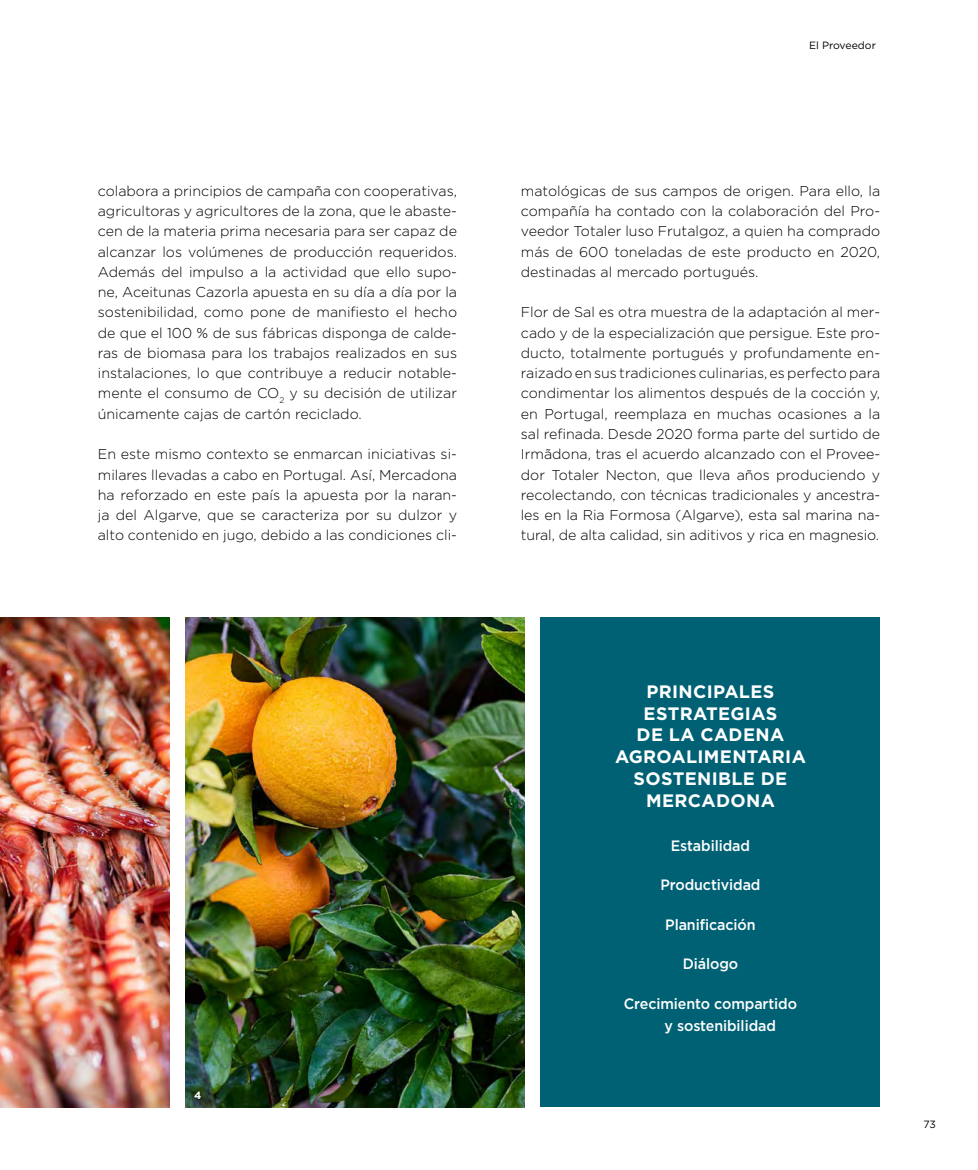
<style>
.page{position:relative;width:978px;height:1170px;background:#fff}
.page>*{position:absolute;margin:0;border:0;box-sizing:border-box;transform-origin:0 0}
.t1{font:700 18px/21.8px "Gotham Pro";letter-spacing:.02em;color:#fff;text-align:center}
.t2{font:500 15px/22.5px "Gotham Pro";letter-spacing:-.005em;color:#fff;scale:.95 1}
.t3{font:300 14.25px/20.2px "Gotham Pro";color:#000;text-align:justify}
.t4{font:10.5px "Gotham Pro";color:#000}
.t5{font:700 10.5px "Gotham Pro";color:#fff}
</style>
<div class="page">
<div style="left:540px;top:617px;width:339px;height:489px;background:#006174"></div>
<img style="left:0;top:617px;width:170px;height:489px">
<img style="left:185px;top:617px;width:340px;height:489px">
<p class="t3" style="left:98px;top:181px;width:361px">colabora a principios de campaña con cooperativas, agricultoras y agricultores de la zona, que le abaste&shy;cen de la materia prima necesaria para ser capaz de alcanzar los volúmenes de producción requeridos.<br>Además del impulso a la actividad que ello supo&shy;ne, Aceitunas Cazorla apuesta en su día a día por la sostenibilidad, como pone de manifiesto el hecho de que el 100 % de sus fábricas disponga de calde&shy;ras de biomasa para los trabajos realizados en sus instalaciones, lo que contribuye a reducir notable&shy;mente el consumo de CO<sub>2</sub> y su decisión de utilizar únicamente cajas de cartón reciclado.</p>
<p class="t3" style="left:98px;top:444px;width:361px">En este mismo contexto se enmarcan iniciativas si&shy;milares llevadas a cabo en Portugal. Así, Mercadona ha reforzado en este país la apuesta por la naran&shy;ja del Algarve, que se caracteriza por su dulzor y alto contenido en jugo, debido a las condiciones cli-</p>
<p class="t5" style="left:194px;top:1088px;width:9px">4</p>
<p class="t4" style="left:809px;top:39px;width:68px">El Proveedor</p>
<p class="t3" style="left:521px;top:181px;width:361px">matológicas de sus campos de origen. Para ello, la compañía ha contado con la colaboración del Pro&shy;veedor Totaler luso Frutalgoz, a quien ha comprado más de 600 toneladas de este producto en 2020, destinadas al mercado portugués.</p>
<p class="t3" style="left:521px;top:302px;width:361px">Flor de Sal es otra muestra de la adaptación al mer&shy;cado y de la especialización que persigue. Este pro&shy;ducto, totalmente portugués y profundamente en&shy;raizado en sus tradiciones culinarias, es perfecto para condimentar los alimentos después de la cocción y, en Portugal, reemplaza en muchas ocasiones a la sal refinada. Desde 2020 forma parte del surtido de Irmãdona, tras el acuerdo alcanzado con el Provee&shy;dor Totaler Necton, que lleva años produciendo y recolectando, con técnicas tradicionales y ancestra&shy;les en la Ria Formosa (Algarve), esta sal marina na&shy;tural, de alta calidad, sin aditivos y rica en magnesio.</p>
<p class="t1" style="left:615px;top:680px;width:192px">PRINCIPALES<br>ESTRATEGIAS<br>DE LA CADENA<br>AGROALIMENTARIA<br>SOSTENIBLE DE<br>MERCADONA</p>
<p class="t2" style="left:671px;top:833px;width:85px">Estabilidad</p>
<p class="t2" style="left:660px;top:873px;width:107px">Productividad</p>
<p class="t2" style="left:665px;top:912px;width:97px">Planificación</p>
<p class="t2" style="left:683px;top:952px;width:60px">Diálogo</p>
<p class="t2" style="left:664px;top:991px;width:141px;text-indent:-41px">Crecimiento compartido y sostenibilidad</p>
<p class="t4" style="left:923px;top:1118px;width:14px">73</p>
</div>
